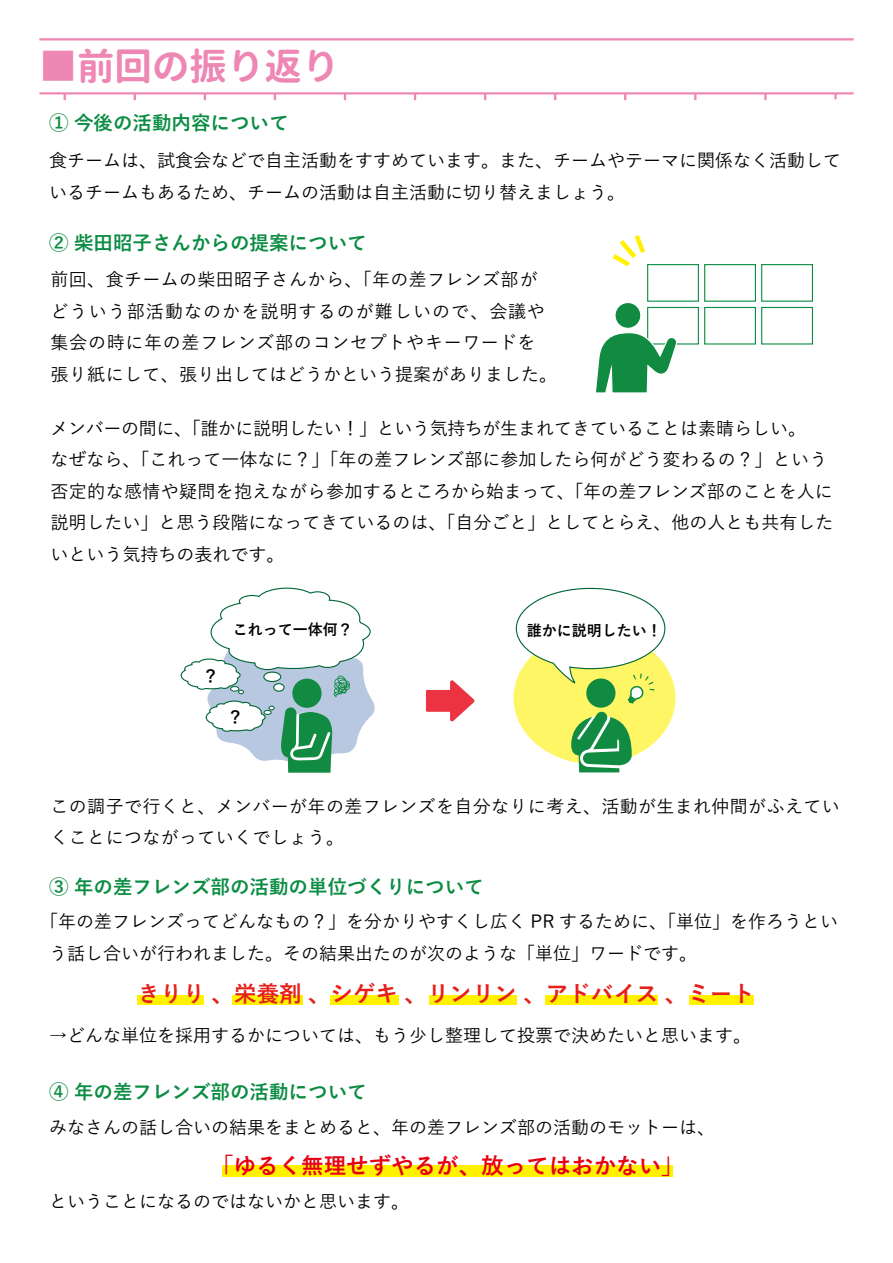
<style>
.page{position:relative;width:893px;height:1263px;background:#fff}
.page>*{position:absolute;margin:0;border:0;box-sizing:border-box;transform-origin:0 0}
.t1{font:700 37.5px/49.5px "Gen Jyuu Gothic";color:#ee87b4}
.t2{font:700 22.5px "Yu Gothic";color:#e71f19}
.t3{font:700 22.5px "Yu Gothic";color:#e60012}
.t4{font:700 19.5px "Yu Gothic";color:#0b8c43}
.t5{font:500 18px/31.5px "Yu Gothic";color:#000}
.t6{font:500 18px/31.5px "Yu Gothic";letter-spacing:.02em;color:#000}
.t7{font:700 16.5px "Yu Gothic";color:#000}
.t8{font:700 15px "Yu Gothic";color:#000}
</style>
<div class="page">
<div style="left:39px;top:38px;width:815px;height:2px;border:2px solid #ee87b4"></div>
<div style="left:39px;top:92px;width:815px;height:2px;border:2px solid #ee87b4"></div>
<svg style="left:834px;top:93px;width:3px;height:6px"></svg>
<svg style="left:64px;top:94px;width:2px;height:6px"></svg>
<svg style="left:134px;top:94px;width:2px;height:6px"></svg>
<svg style="left:204px;top:94px;width:2px;height:6px"></svg>
<svg style="left:274px;top:94px;width:2px;height:6px"></svg>
<svg style="left:344px;top:94px;width:2px;height:6px"></svg>
<svg style="left:414px;top:94px;width:2px;height:6px"></svg>
<svg style="left:484px;top:94px;width:2px;height:6px"></svg>
<svg style="left:554px;top:94px;width:2px;height:6px"></svg>
<svg style="left:624px;top:94px;width:2px;height:6px"></svg>
<svg style="left:694px;top:94px;width:2px;height:6px"></svg>
<svg style="left:764px;top:94px;width:3px;height:6px"></svg>
<div style="left:426px;top:690px;width:33px;height:22px;background:#eb3341"></div>
<svg style="left:450px;top:680px;width:24px;height:41px"></svg>
<div style="left:137px;top:995px;width:67px;height:10px;background:#fff100"></div>
<div style="left:232px;top:995px;width:70px;height:10px;background:#fff100"></div>
<div style="left:330px;top:995px;width:69px;height:10px;background:#fff100"></div>
<div style="left:430px;top:995px;width:87px;height:10px;background:#fff100"></div>
<div style="left:546px;top:995px;width:112px;height:10px;background:#fff100"></div>
<div style="left:689px;top:995px;width:64px;height:10px;background:#fff100"></div>
<div style="left:222px;top:1166px;width:450px;height:11px;background:#fff100"></div>
<div style="left:513px;top:631px;width:162px;height:133px;background:#fff666;border-radius:50%"></div>
<svg style="left:586px;top:678px;width:29px;height:30px"></svg>
<svg style="left:571px;top:711px;width:61px;height:61px"></svg>
<svg style="left:515px;top:587px;width:151px;height:117px"></svg>
<svg style="left:180px;top:587px;width:195px;height:186px"></svg>
<div style="left:647px;top:264px;width:52px;height:38px;background:#fff;border:1px solid #0b8c43"></div>
<div style="left:704px;top:264px;width:52px;height:38px;background:#fff;border:1px solid #0b8c43"></div>
<div style="left:761px;top:264px;width:52px;height:38px;background:#fff;border:1px solid #0b8c43"></div>
<div style="left:647px;top:307px;width:52px;height:38px;background:#fff;border:1px solid #0b8c43"></div>
<div style="left:704px;top:307px;width:52px;height:38px;background:#fff;border:1px solid #0b8c43"></div>
<div style="left:761px;top:307px;width:52px;height:38px;background:#fff;border:1px solid #0b8c43"></div>
<div style="left:615px;top:302px;width:26px;height:26px;background:#118b42;border-radius:50%"></div>
<div style="left:614px;top:302px;width:27px;height:27px;border:1px solid #fff;border-radius:50%"></div>
<svg style="left:595px;top:332px;width:82px;height:61px"></svg>
<svg style="left:612px;top:235px;width:37px;height:36px"></svg>
<h1 class="t1" style="left:40px;top:41px;width:302px">■前回の振り返り　　</h1>
<p class="t5" style="left:49px;top:143px;width:794px">食チームは、試食会などで自主活動をすすめています。また、チームやテーマに関係なく活動しているチームもあるため、チームの活動は自主活動に切り替えましょう。</p>
<p class="t4" style="left:49px;top:112px;width:241px">① 今後の活動内容について</p>
<p class="t4" style="left:49px;top:232px;width:319px">② 柴田昭子さんからの提案について</p>
<p class="t6" style="left:51px;top:261px;width:508px">前回、食チームの柴田昭子さんから、「年の差フレンズ部がどういう部活動なのかを説明するのが難しいので、会議や集会の時に年の差フレンズ部のコンセプトやキーワードを張り紙にして、張り出してはどうかという提案がありました。</p>
<p class="t5" style="left:51px;top:410px;width:785px">メンバーの間に、「誰かに説明したい！」という気持ちが生まれてきていることは素晴らしい。<br>なぜなら、「これって一体なに？」「年の差フレンズ部に参加したら何がどう変わるの？」という否定的な感情や疑問を抱えながら参加するところから始まって、「年の差フレンズ部のことを人に説明したい」と思う段階になってきているのは、「自分ごと」としてとらえ、他の人とも共有したいという気持ちの表れです。</p>
<p class="t7" style="left:203px;top:666px;width:18px">？</p>
<p class="t8" style="left:233px;top:621px;width:121px">これって一体何？</p>
<p class="t8" style="left:527px;top:622px;width:136px">誰かに説明したい！</p>
<p class="t7" style="left:227px;top:708px;width:18px">？</p>
<p class="t6" style="left:51px;top:788px;width:791px">この調子で行くと、メンバーが年の差フレンズを自分なりに考え、活動が生まれ仲間がふえていくことにつながっていくでしょう。</p>
<p class="t4" style="left:49px;top:875px;width:436px">③ 年の差フレンズ部の活動の単位づくりについて</p>
<p class="t5" style="left:49px;top:904px;width:790px;text-indent:-9px">「年の差フレンズってどんなもの？」を分かりやすくし広く PR するために、「単位」を作ろうという話し合いが行われました。その結果出たのが次のような「単位」ワードです。</p>
<p class="t2" style="left:138px;top:981px;width:619px">きりり 、栄養剤 、シゲキ 、リンリン 、アドバイス 、ミート</p>
<p class="t5" style="left:49px;top:1018px;width:704px">→どんな単位を採用するかについては、もう少し整理して投票で決めたいと思います。</p>
<p class="t4" style="left:49px;top:1080px;width:319px">④ 年の差フレンズ部の活動について</p>
<p class="t5" style="left:49px;top:1109px;width:668px">みなさんの話し合いの結果をまとめると、年の差フレンズ部の活動のモットーは、</p>
<p class="t3" style="left:211px;top:1153px;width:474px">「ゆるく無理せずやるが、放ってはおかない」</p>
<p class="t5" style="left:49px;top:1183px;width:362px">ということになるのではないかと思います。</p>
</div>
